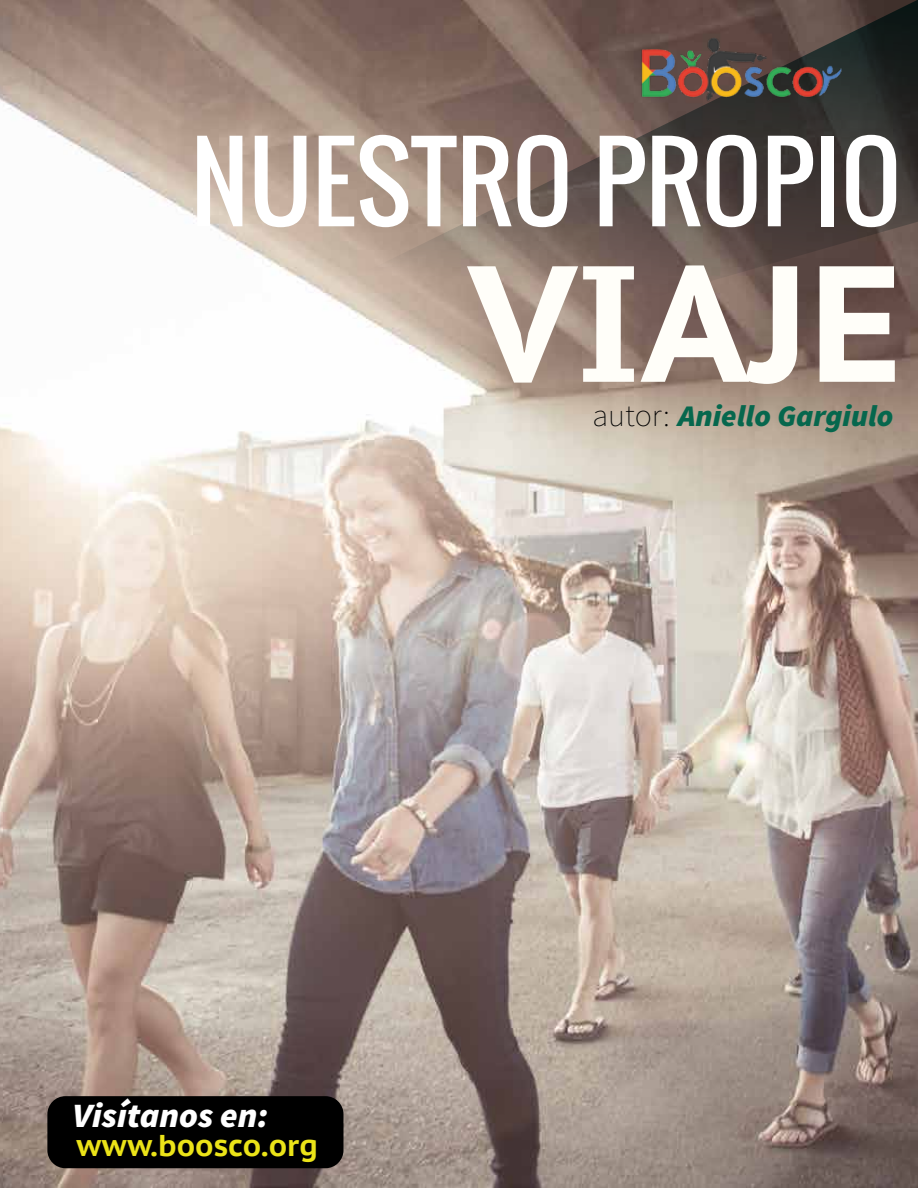
<style>
.page{position:relative;width:918px;height:1188px;background:#fff}
.page>*{position:absolute;margin:0;border:0;box-sizing:border-box;transform-origin:0 0}
.t1{font:700 165px "PT Sans Caption";color:#fffef9}
.t2{font:103.5px "Oswald";color:#fff}
.t3{font:italic 900 34.2px "Source Sans Pro";color:#fff}
.t4{font:italic 900 30px "Source Sans Pro";color:#06674d}
.t5{font:700 30px "PT Sans Caption";color:#ebe318}
.s1{font-weight:200;font-style:normal;font-size:31.5px;color:#010101}
</style>
<div class="page">
<img style="left:0;top:0;width:918px;height:1188px">
<div style="left:47px;top:1096px;width:297px;height:72px;background:#000;border-radius:18px"></div>
<svg style="left:318px;top:0;width:600px;height:338px;background:#7c6961"></svg>
<img style="left:566px;top:13px;width:340px;height:107px">
<h2 class="t2" style="left:191px;top:104px;width:712px">NUESTRO PROPIO</h2>
<h1 class="t1" style="left:469px;top:214px;width:435px">VIAJE</h1>
<p class="t3" style="left:72px;top:1092px;width:198px">Visítanos en:</p>
<p class="t5" style="left:76px;top:1126px;width:243px">www.boosco.org</p>
<p class="t4" style="left:593px;top:395px;width:303px"><span class="s1">autor:</span> Aniello Gargiulo</p>
</div>
